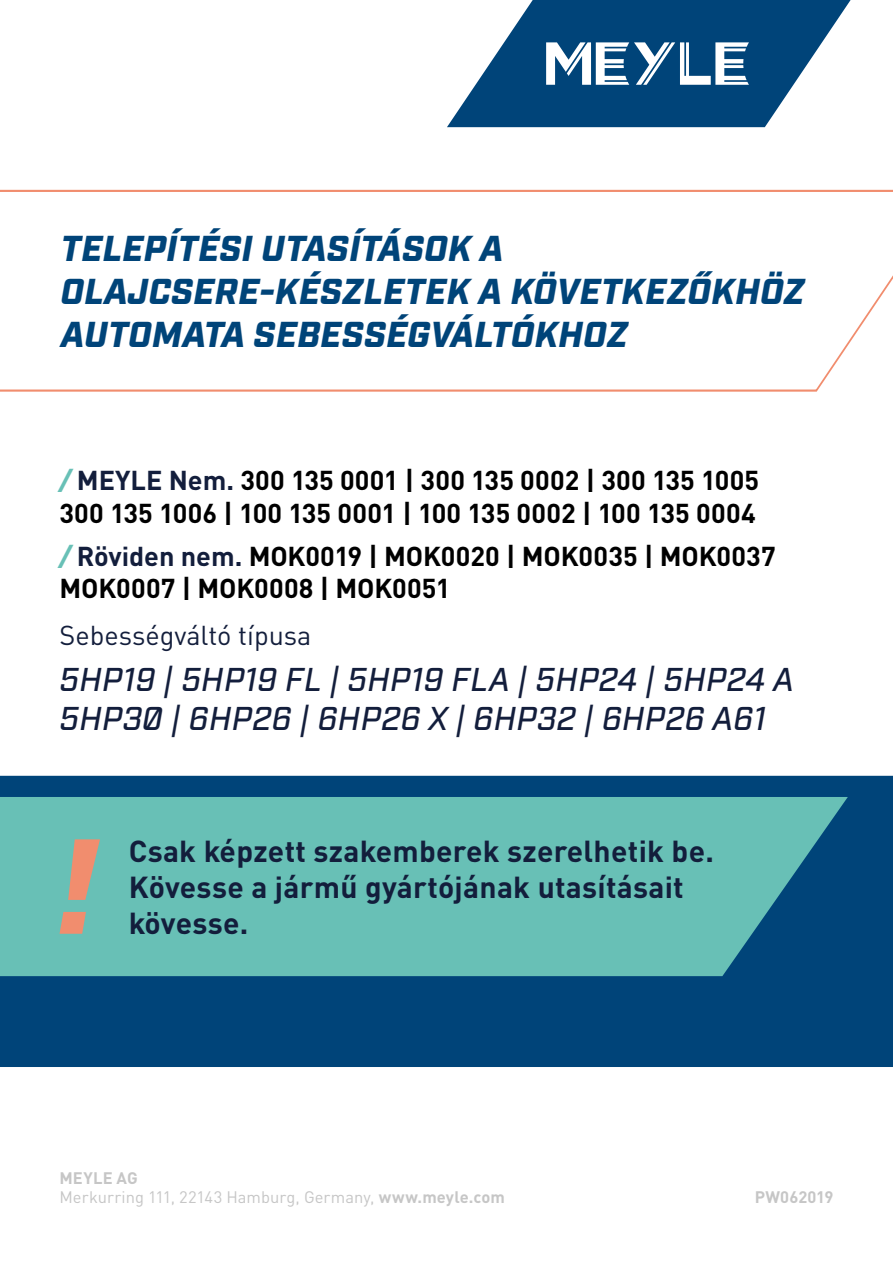
<style>
.page{position:relative;width:893px;height:1263px;background:#fff}
.page>*{position:absolute;margin:0;border:0;box-sizing:border-box;transform-origin:0 0}
.t1{font:italic 900 36px/43.2px "Industry Meyle";letter-spacing:.01em;color:#004479}
.t2{font:italic 500 33px/39.6px "Industry Meyle";letter-spacing:.005em;color:#131e3c}
.t3{font:700 30px/36px "DIN Pro";letter-spacing:.01em;color:#131e3c}
.t4{font:700 27px/32.4px "DIN Pro";color:#000}
.t5{font:27px "DIN Pro";color:#131e3c}
.t6{font:16.5px/19.8px "DIN Pro";color:#c6c6c6}
.t7{font:700 16.5px "DIN Pro";letter-spacing:.01em;color:#c6c6c6}
.s1{font-family:"DINOT";font-weight:900;font-style:italic;color:#68c0b6}
.s2{color:#131e3c}
.s3{font-weight:700}
</style>
<div class="page">
<div style="left:0;top:776px;width:893px;height:291px;background:#004479"></div>
<svg style="left:447px;top:0;width:404px;height:127px;fill:#004479"></svg>
<svg style="left:0;top:189px;width:893px;height:203px"></svg>
<svg style="left:0;top:797px;width:848px;height:179px;background:#60b6b1"></svg>
<svg style="left:546px;top:42px;width:203px;height:43px"></svg>
<svg style="left:60px;top:839px;width:40px;height:95px;background:#a7a894"></svg>
<h1 class="t1" style="left:61px;top:229px;width:745px">TELEPÍTÉSI UTASÍTÁSOK A<br>OLAJCSERE-KÉSZLETEK A KÖVETKEZŐKHÖZ<br>AUTOMATA SEBESSÉGVÁLTÓKHOZ</h1>
<p class="t4" style="left:60px;top:462px;width:701px"><span class="s1">/</span> <span class="s2">MEYLE Nem.</span> 300 135 0001 | 300 135 0002 | 300 135 1005<br>300 135 1006 | 100 135 0001 | 100 135 0002 | 100 135 0004</p>
<p class="t4" style="left:60px;top:538px;width:718px"><span class="s1">/</span> <span class="s2">Röviden nem.</span> MOK0019 | MOK0020 | MOK0035 | MOK0037<br>MOK0007 | MOK0008 | MOK0051</p>
<p class="t5" style="left:60px;top:615px;width:253px">Sebességváltó típusa</p>
<p class="t2" style="left:60px;top:661px;width:736px">5HP19 | 5HP19 FL | 5HP19 FLA | 5HP24 | 5HP24 A<br>5HP30 | 6HP26 | 6HP26 X | 6HP32 | 6HP26 A61</p>
<p class="t3" style="left:129px;top:831px;width:587px">Csak képzett szakemberek szerelhetik be.<br>Kövesse a jármű gyártójának utasításait kövesse.</p>
<p class="t6" style="left:60px;top:1167px;width:447px"><span class="s3">MEYLE AG<br></span>Merkurring 111, 22143 Hamburg, Germany, <span class="s3">www.meyle.com</span></p>
<p class="t7" style="left:755px;top:1184px;width:80px">PW062019</p>
</div>
